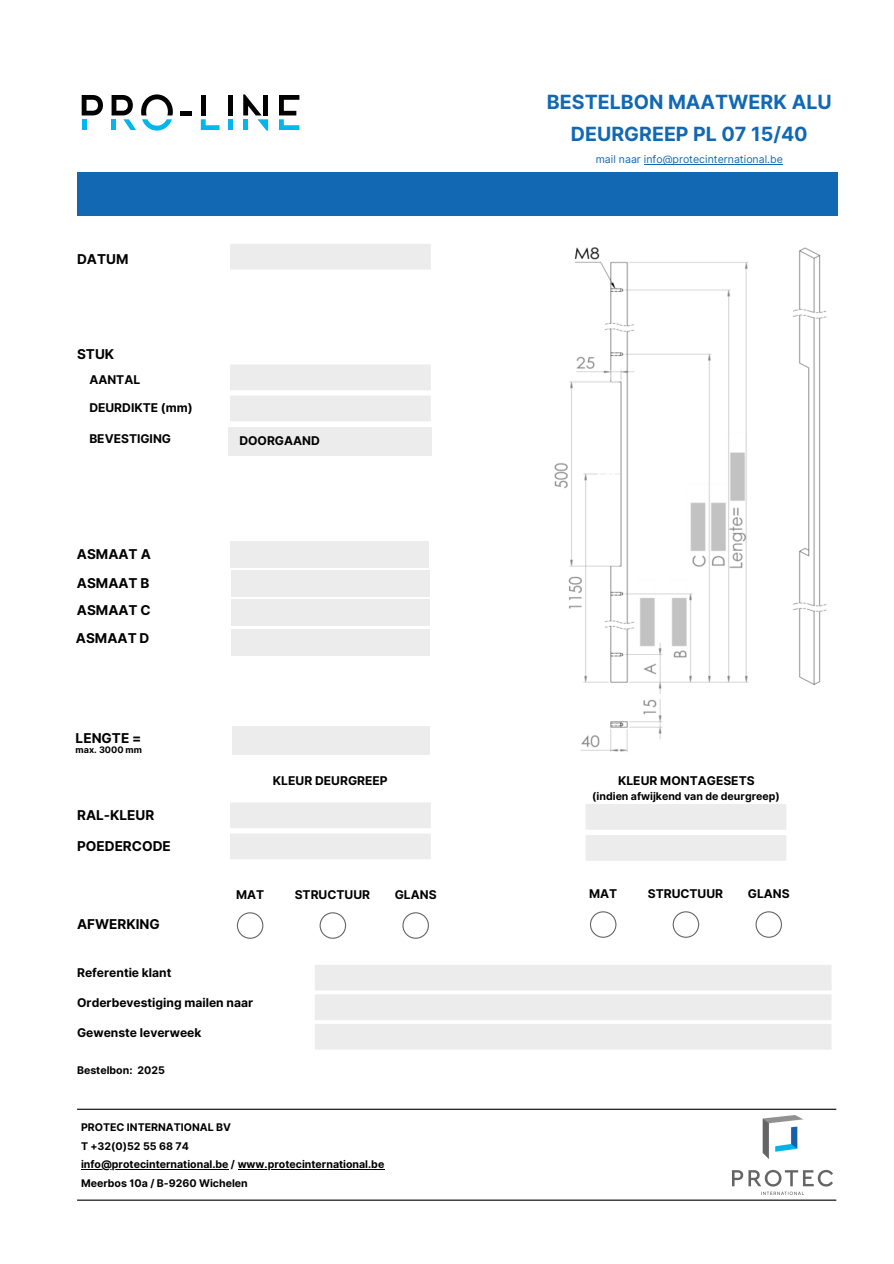
<style>
.page{position:relative;width:894px;height:1264px;background:#fff}
.page>*{position:absolute;margin:0;border:0;box-sizing:border-box;transform-origin:0 0}
.t1{font:700 19.5px/31.5px "Inter";color:#1268b3;text-align:center}
.t2{font:700 13.5px "Inter";color:#000}
.t3{font:700 13.5px/27.5px "Inter";color:#000;text-align:justify}
.t4{font:700 12px "Inter";color:#000}
.t5{font:700 10.5px "Inter";color:#000}
.t6{font:10.5px "Inter";color:#1268b3}
.t7{font:700 9px "Inter";color:#000}
.s1{font-style:inherit}
</style>
<div class="page">
<div style="left:229px;top:428px;width:203px;height:28px;background:#ececec"></div>
<div style="left:231px;top:570px;width:198px;height:26px;background:#ececec"></div>
<div style="left:77px;top:172px;width:759px;height:44px;background:#1268b3"></div>
<svg style="left:82px;top:95px;width:21px;height:20px"></svg>
<hr style="left:82px;top:119px;width:4px;height:11px;background:#00b6ed">
<svg style="left:111px;top:94px;width:62px;height:36px"></svg>
<hr style="left:180px;top:111px;width:11px;height:4px;background:#020203">
<div style="left:201px;top:95px;width:5px;height:20px;background:#020203"></div>
<svg style="left:201px;top:119px;width:18px;height:11px"></svg>
<div style="left:227px;top:119px;width:5px;height:11px;background:#00b6ed"></div>
<div style="left:227px;top:95px;width:5px;height:20px;background:#020203"></div>
<svg style="left:243px;top:94px;width:25px;height:36px"></svg>
<svg style="left:279px;top:95px;width:20px;height:35px"></svg>
<hr style="left:77px;top:1108px;width:759px;height:1px;background:#000">
<hr style="left:77px;top:1199px;width:759px;height:1px;background:#000">
<img style="left:732px;top:1115px;width:100px;height:79px">
<svg style="left:237px;top:912px;width:26px;height:26px"></svg>
<svg style="left:319px;top:912px;width:27px;height:26px"></svg>
<svg style="left:402px;top:912px;width:27px;height:26px"></svg>
<svg style="left:590px;top:911px;width:26px;height:26px"></svg>
<svg style="left:672px;top:911px;width:27px;height:26px"></svg>
<svg style="left:755px;top:911px;width:26px;height:26px"></svg>
<svg style="left:315px;top:965px;width:517px;height:85px;background:#ededed"></svg>
<svg style="left:230px;top:802px;width:201px;height:57px;background:#ededed"></svg>
<svg style="left:586px;top:804px;width:200px;height:57px;background:#ededed"></svg>
<div style="left:230px;top:244px;width:201px;height:26px;background:#ececec"></div>
<svg style="left:230px;top:365px;width:201px;height:56px;background:#ededed"></svg>
<hr style="left:81px;top:1168px;width:147px;height:1px;background:#000">
<hr style="left:237px;top:1168px;width:147px;height:1px;background:#000">
<div style="left:232px;top:726px;width:197px;height:28px;background:#ececec"></div>
<div style="left:230px;top:541px;width:198px;height:26px;background:#ececec"></div>
<div style="left:231px;top:599px;width:198px;height:26px;background:#ececec"></div>
<div style="left:232px;top:629px;width:198px;height:26px;background:#ececec"></div>
<img style="left:554px;top:247px;width:273px;height:505px">
<hr style="left:644px;top:164px;width:138px;height:1px;background:#1268b3">
<h2 class="t2" style="left:77px;top:251px;width:53px">DATUM</h2>
<p class="t2" style="left:77px;top:346px;width:39px">STUK</p>
<h4 class="t4" style="left:89px;top:372px;width:52px">AANTAL</h4>
<h2 class="t4" style="left:89px;top:401px;width:105px">DEURDIKTE (mm)</h2>
<p class="t4" style="left:89px;top:431px;width:83px">BEVESTIGING</p>
<h5 class="t3" style="left:77px;top:540px;width:76px">ASMAAT A</h5>
<p class="t3" style="left:76px;top:568px;width:76px">ASMAAT B ASMAAT C ASMAAT D</p>
<h2 class="t3" style="left:76px;top:724px;width:67px">LENGTE =</h2>
<h2 class="t7" style="left:76px;top:742px;width:68px">max. 3000 mm</h2>
<h5 class="t2" style="left:77px;top:807px;width:79px">RAL-KLEUR</h5>
<p class="t2" style="left:77px;top:838px;width:95px">POEDERCODE</p>
<h4 class="t4" style="left:239px;top:433px;width:82px">DOORGAAND</h4>
<h4 class="t1" style="left:546px;top:86px;width:286px">BESTELBON MAATWERK ALU<br>DEURGREEP PL 07 15/40</h4>
<h4 class="t6" style="left:595px;top:152px;width:189px">mail naar info@protecinternational.be</h4>
<p class="t4" style="left:273px;top:773px;width:116px">KLEUR DEURGREEP</p>
<h4 class="t4" style="left:618px;top:773px;width:138px">KLEUR MONTAGESETS</h4>
<h5 class="t4" style="left:236px;top:887px;width:30px">MAT</h5>
<h4 class="t4" style="left:295px;top:887px;width:77px">STRUCTUUR</h4>
<h2 class="t4" style="left:394px;top:887px;width:43px">GLANS</h2>
<h3 class="t5" style="left:592px;top:790px;width:189px">(indien afwijkend van de deurgreep)</h3>
<p class="t4" style="left:589px;top:886px;width:30px">MAT</p>
<h4 class="t4" style="left:647px;top:886px;width:77px">STRUCTUUR</h4>
<h2 class="t4" style="left:747px;top:886px;width:43px">GLANS</h2>
<h4 class="t2" style="left:77px;top:916px;width:84px">AFWERKING</h4>
<h4 class="t4" style="left:77px;top:965px;width:96px">Referentie klant</h4>
<h4 class="t4" style="left:77px;top:995px;width:177px">Orderbevestiging mailen naar</h4>
<h4 class="t4" style="left:77px;top:1025px;width:126px">Gewenste leverweek</h4>
<h4 class="t5" style="left:77px;top:1063px;width:89px">Bestelbon: <span class="s1">2025</span></h4>
<p class="t5" style="left:81px;top:1120px;width:151px">PROTEC INTERNATIONAL BV</p>
<p class="t5" style="left:81px;top:1139px;width:109px">T +32(0)52 55 68 74</p>
<h4 class="t5" style="left:81px;top:1157px;width:305px">info@protecinternational.be / www.protecinternational.be</h4>
<h5 class="t5" style="left:81px;top:1176px;width:168px">Meerbos 10a / B-9260 Wichelen</h5>
</div>
